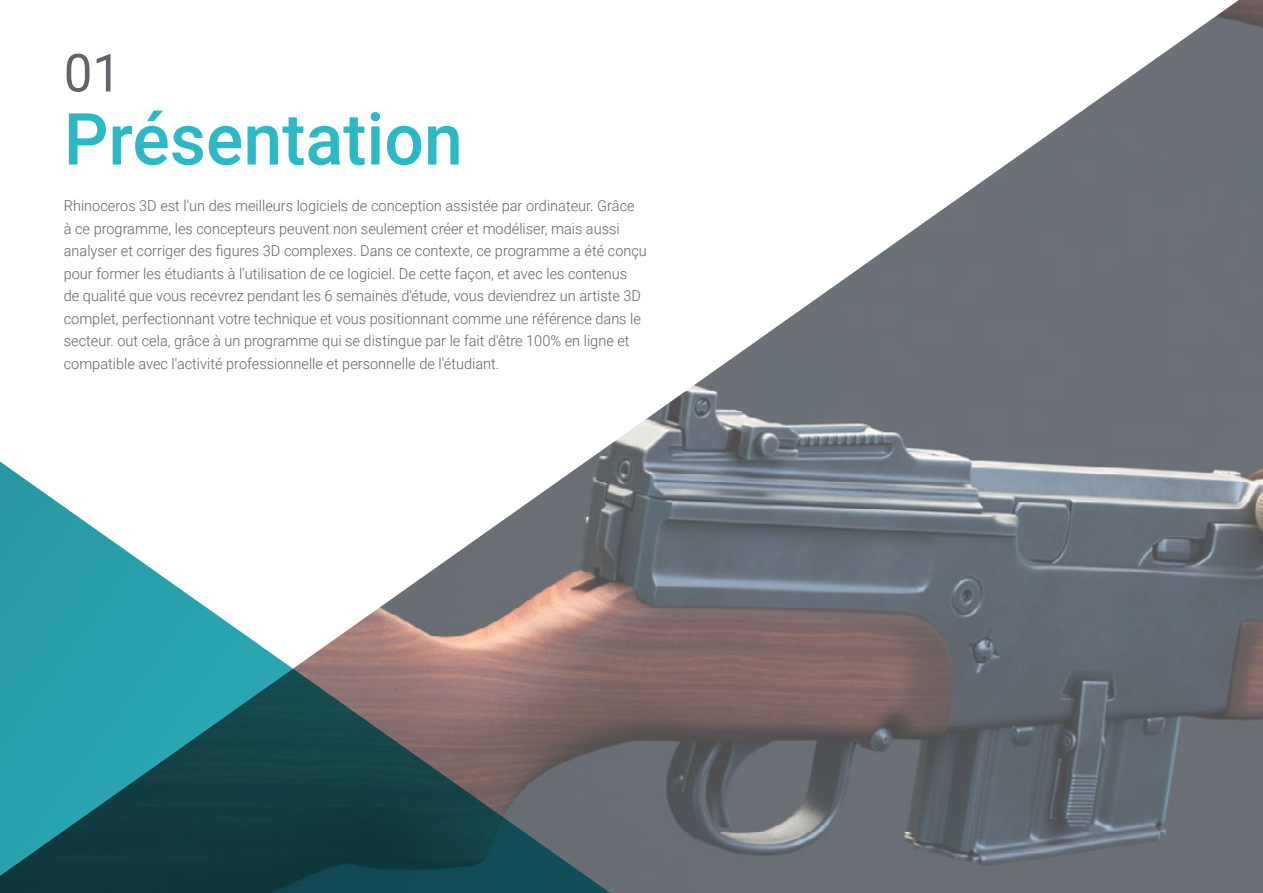
<style>
.page{position:relative;width:1263px;height:893px;background:#fff}
.page>*{position:absolute;margin:0;border:0;box-sizing:border-box;transform-origin:0 0}
.t1{font:500 72px "Roboto";color:#2db8c5}
.t2{font:52.5px "Roboto";color:#61646a}
.t3{font:300 15px/22.5px "Roboto";color:#61646a}
</style>
<div class="page">
<img style="left:608px;top:0;width:655px;height:893px">
<svg style="left:0;top:446px;width:640px;height:447px"></svg>
<h2 class="t2" style="left:64px;top:36px;width:59px">01</h2>
<h1 class="t1" style="left:64px;top:89px;width:401px">Présentation</h1>
<p class="t3" style="left:64px;top:194px;width:585px">Rhinoceros 3D est l'un des meilleurs logiciels de conception assistée par ordinateur. Grâce<br>à ce programme, les concepteurs peuvent non seulement créer et modéliser, mais aussi analyser et corriger des figures 3D complexes. Dans ce contexte, ce programme a été conçu pour former les étudiants à l'utilisation de ce logiciel. De cette façon, et avec les contenus<br>de qualité que vous recevrez pendant les 6 semaines d'étude, vous deviendrez un artiste 3D complet, perfectionnant votre technique et vous positionnant comme une référence dans le secteur. out cela, grâce à un programme qui se distingue par le fait d'être 100% en ligne et compatible avec l'activité professionnelle et personnelle de l'étudiant.</p>
</div>
